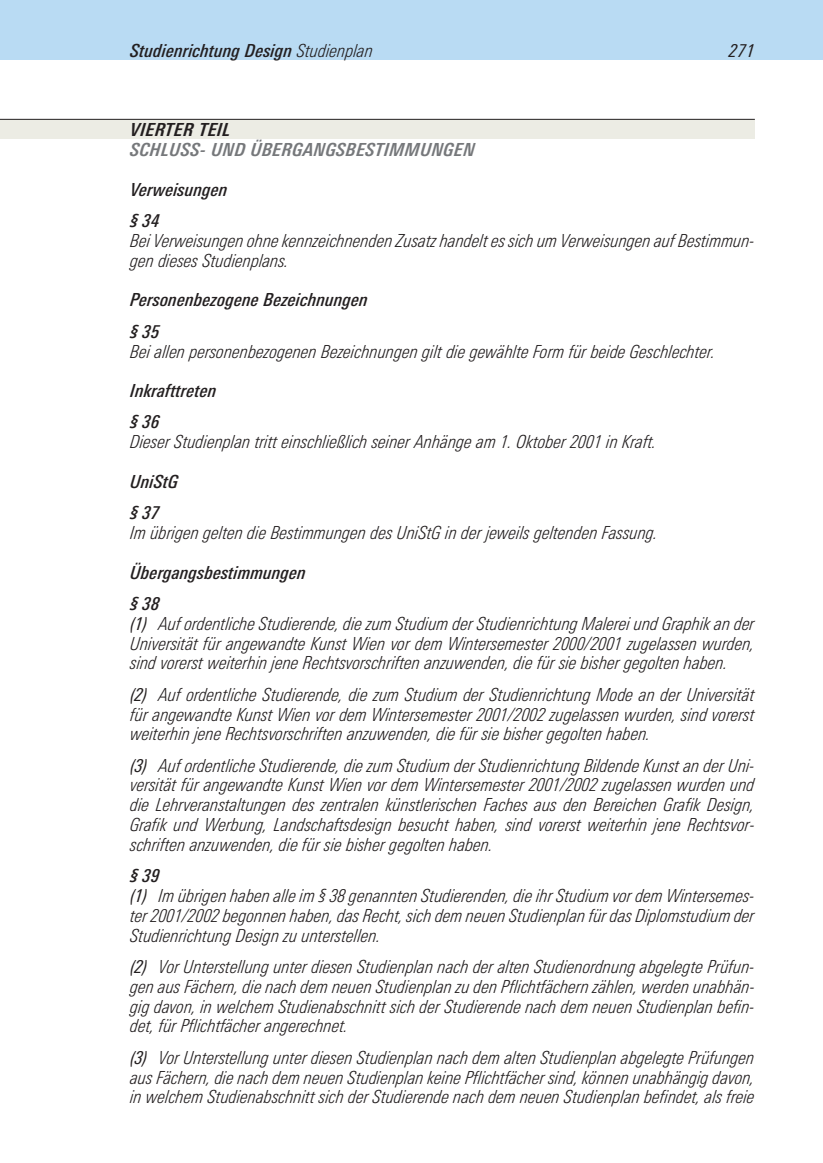
<style>
.page{position:relative;width:823px;height:1163px;background:#fff}
.page>*{position:absolute;margin:0;border:0;box-sizing:border-box;transform-origin:0 0}
.t1{font:italic 300 condensed 18px/19.8px "Linotype Univers";color:#231f20;text-align:justify}
.t2{font:italic 500 condensed 18px/31.2px "Linotype Univers";color:#231f20}
.t3{font:italic 700 condensed 18px "Linotype Univers";letter-spacing:.025em;color:#76787b}
.t4{font:italic 700 condensed 18px "Linotype Univers";letter-spacing:.025em;color:#231f20}
.t5{font:italic condensed 18px "Linotype Univers";color:#231f20}
.s1{font-weight:300}
.s2{font-weight:400}
.s3{font-weight:500}
</style>
<div class="page">
<div style="left:0;top:119px;width:754px;height:20px;background:#ecece4"></div>
<hr style="left:0;top:119px;width:754px;height:1px;background:#231f20">
<div style="left:0;top:0;width:822px;height:60px;background:#b9dbf3"></div>
<p class="t2" style="left:130px;top:36px;width:244px">Studienrichtung Design <span class="s1">Studienplan</span></p>
<p class="t5" style="left:729px;top:43px;width:27px">271</p>
<p class="t4" style="left:130px;top:123px;width:102px">VIERTER TEIL</p>
<p class="t3" style="left:130px;top:143px;width:346px">SCHLUSS- UND ÜBERGANGSBESTIMMUNGEN</p>
<p class="t2" style="left:130px;top:175px;width:99px">Verweisungen § 34</p>
<p class="t1" style="left:130px;top:232px;width:625px">Bei Verweisungen ohne kennzeichnenden Zusatz handelt es sich um Verweisungen auf Bestimmun&shy;gen dieses Studienplans.</p>
<p class="t2" style="left:130px;top:286px;width:239px">Personenbezogene Bezeichnungen § 35</p>
<p class="t1" style="left:130px;top:342px;width:586px">Bei allen personenbezogenen Bezeichnungen gilt die gewählte Form für beide Geschlechter.</p>
<p class="t2" style="left:130px;top:376px;width:88px">Inkrafttreten § 36</p>
<p class="t1" style="left:130px;top:433px;width:527px">Dieser Studienplan tritt einschließlich seiner Anhänge am 1. Oktober 2001 in Kraft.</p>
<p class="t2" style="left:130px;top:467px;width:50px">UniStG § 37</p>
<p class="t1" style="left:130px;top:524px;width:529px">Im übrigen gelten die Bestimmungen des UniStG in der jeweils geltenden Fassung.</p>
<p class="t2" style="left:130px;top:558px;width:177px">Übergangsbestimmungen § 38</p>
<p class="t1" style="left:130px;top:614px;width:625px"><span class="s2">(1)</span> Auf ordentliche Studierende, die zum Studium der Studienrichtung Malerei und Graphik an der Universität für angewandte Kunst Wien vor dem Wintersemester 2000/2001 zugelassen wurden, sind vorerst weiterhin jene Rechtsvorschriften anzuwenden, die für sie bisher gegolten haben.</p>
<p class="t1" style="left:130px;top:685px;width:625px"><span class="s2">(2)</span> Auf ordentliche Studierende, die zum Studium der Studienrichtung Mode an der Universität für angewandte Kunst Wien vor dem Wintersemester 2001/2002 zugelassen wurden, sind vorerst weiterhin jene Rechtsvorschriften anzuwenden, die für sie bisher gegolten haben.</p>
<p class="t1" style="left:130px;top:756px;width:625px"><span class="s2">(3)</span> Auf ordentliche Studierende, die zum Studium der Studienrichtung Bildende Kunst an der Uni&shy;versität für angewandte Kunst Wien vor dem Wintersemester 2001/2002 zugelassen wurden und die Lehrveranstaltungen des zentralen künstlerischen Faches aus den Bereichen Grafik Design, Grafik und Werbung, Landschaftsdesign besucht haben, sind vorerst weiterhin jene Rechtsvor&shy;schriften anzuwenden, die für sie bisher gegolten haben.</p>
<p class="t1" style="left:130px;top:867px;width:625px;text-align:left"><span class="s3">§ 39<br></span><span class="s2">(1)</span> Im übrigen haben alle im § 38 genannten Studierenden, die ihr Studium vor dem Wintersemes&shy;ter 2001/2002 begonnen haben, das Recht, sich dem neuen Studienplan für das Diplomstudium der Studienrichtung Design zu unterstellen.</p>
<p class="t1" style="left:130px;top:957px;width:625px"><span class="s2">(2)</span> Vor Unterstellung unter diesen Studienplan nach der alten Studienordnung abgelegte Prüfun&shy;gen aus Fächern, die nach dem neuen Studienplan zu den Pflichtfächern zählen, werden unabhän&shy;gig davon, in welchem Studienabschnitt sich der Studierende nach dem neuen Studienplan befin&shy;det, für Pflichtfächer angerechnet.</p>
<p class="t1" style="left:130px;top:1048px;width:625px"><span class="s2">(3)</span> Vor Unterstellung unter diesen Studienplan nach dem alten Studienplan abgelegte Prüfungen aus Fächern, die nach dem neuen Studienplan keine Pflichtfächer sind, können unabhängig davon, in welchem Studienabschnitt sich der Studierende nach dem neuen Studienplan befindet, als freie</p>
</div>
